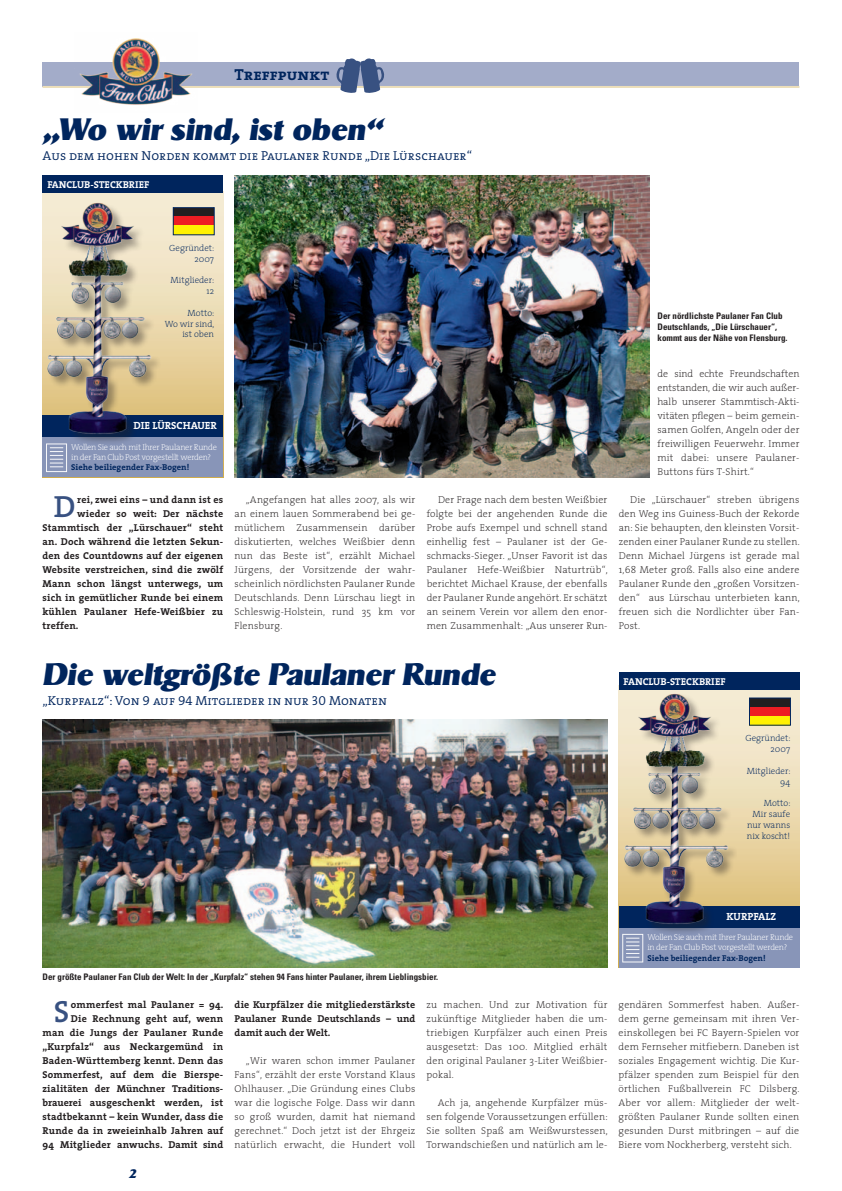
<style>
.page{position:relative;width:842px;height:1191px;background:#fff}
.page>*{position:absolute;margin:0;border:0;box-sizing:border-box;transform-origin:0 0}
.t1{font:600 30.7px "The Serif";color:#385181}
.t2{font:italic 800 30px "Sigvar";color:#00255d}
.t3{font:16px "The Serif Bold Caps";color:#00255d}
.t4{font:13px "The Serif Semi Light Caps";color:#00255d}
.t5{font:italic 800 12px "Sigvar";color:#00255d}
.t6{font:700 10.4px "The Serif";color:#fff}
.t7{font:200 10px/14px "The Serif";letter-spacing:.02em;color:#231f20;text-align:justify}
.t8{font:700 10px/14px "The Serif";letter-spacing:.02em;color:#231f20;text-align:right}
.t9{font:700 10px "The Serif";color:#fff}
.t10{font:700 condensed 9px/11px "Univers";color:#231f20}
.t11{font:200 9px/10.8px "The Serif";color:#00255d;text-align:right}
.t12{font:200 8.5px/10.2px "The Serif";letter-spacing:-.03em;color:#fff}
.t13{font:700 8.5px "The Serif";color:#00255d}
</style>
<div class="page">
<div style="left:43px;top:62px;width:756px;height:25px;background:#a3acc9"></div>
<hr style="left:43px;top:86px;width:756px;height:2px;background:#ecdeb9">
<img style="left:80px;top:38px;width:112px;height:67px">
<svg style="left:336px;top:58px;width:48px;height:35px"></svg>
<svg style="left:619px;top:690px;width:180px;height:216px;background:#ead8ae"></svg>
<div style="left:619px;top:916px;width:180px;height:51px;background:#8895b8"></div>
<div style="left:619px;top:906px;width:180px;height:21px;background:#00255d"></div>
<div style="left:622px;top:693px;width:115px;height:242px;background:#231f20;opacity:.4"></div>
<img style="left:623px;top:690px;width:117px;height:235px">
<svg style="left:622px;top:934px;width:21px;height:28px"></svg>
<div style="left:619px;top:673px;width:180px;height:17px;background:#00255d"></div>
<div style="left:750px;top:698px;width:40px;height:9px;background:#231f20"></div>
<div style="left:750px;top:707px;width:40px;height:9px;background:#ee1d23"></div>
<div style="left:750px;top:716px;width:40px;height:9px;background:#fff101"></div>
<div style="left:749px;top:698px;width:42px;height:27px;border:1px solid #00255d"></div>
<img style="left:43px;top:720px;width:564px;height:247px">
<svg style="left:43px;top:193px;width:180px;height:222px;background:#ebd9b0"></svg>
<div style="left:43px;top:426px;width:180px;height:51px;background:#8895b8"></div>
<div style="left:43px;top:415px;width:180px;height:22px;background:#00255d"></div>
<div style="left:46px;top:202px;width:115px;height:242px;background:#231f20;opacity:.4"></div>
<img style="left:47px;top:198px;width:117px;height:236px">
<svg style="left:46px;top:443px;width:21px;height:29px"></svg>
<div style="left:43px;top:176px;width:180px;height:17px;background:#00255d"></div>
<div style="left:173px;top:208px;width:41px;height:9px;background:#231f20"></div>
<div style="left:173px;top:217px;width:41px;height:9px;background:#ee1d23"></div>
<div style="left:173px;top:226px;width:41px;height:9px;background:#fff101"></div>
<div style="left:173px;top:207px;width:41px;height:28px;border:1px solid #00255d"></div>
<img style="left:235px;top:176px;width:414px;height:301px">
<h3 class="t3" style="left:235px;top:61px;width:96px">Treffpunkt</h3>
<h2 class="t2" style="left:43px;top:110px;width:342px">„Wo wir sind, ist oben“</h2>
<h3 class="t4" style="left:43px;top:144px;width:431px">Aus dem hohen Norden kommt die Paulaner Runde „Die Lürschauer“</h3>
<p class="t9" style="left:47px;top:176px;width:103px">Fanclub-Steckbrief</p>
<p class="t11" style="left:169px;top:242px;width:47px">Gegründet:<br>2007</p>
<p class="t11" style="left:171px;top:274px;width:45px">Mitglieder:<br>12</p>
<p class="t11" style="left:165px;top:307px;width:51px">Motto:<br>Wo wir sind, ist oben</p>
<p class="t6" style="left:133px;top:417px;width:85px">Die Lürschauer</p>
<p class="t12" style="left:71px;top:441px;width:147px">Wollen Sie auch mit Ihrer Paulaner Runde in der Fan Club Post vorgestellt werden?</p>
<p class="t13" style="left:71px;top:460px;width:120px">Siehe beiliegender Fax-Bogen!</p>
<h1 class="t1" style="left:54px;top:481px;width:23px">D</h1>
<p class="t8" style="left:77px;top:493px;width:148px">rei, zwei eins – und dann ist es</p>
<p class="t8" style="left:77px;top:507px;width:148px">wieder so weit: Der nächste</p>
<p class="t8" style="left:43px;top:521px;width:182px">Stammtisch der „Lürschauer“ steht</p>
<p class="t8" style="left:43px;top:535px;width:182px">an. Doch während die letzten Sekun-</p>
<p class="t8" style="left:43px;top:549px;width:182px">den des Countdowns auf der eigenen</p>
<p class="t8" style="left:43px;top:563px;width:182px">Website verstreichen, sind die zwölf</p>
<p class="t8" style="left:43px;top:577px;width:182px">Mann schon längst unterwegs, um</p>
<p class="t8" style="left:43px;top:591px;width:182px">sich in gemütlicher Runde bei einem</p>
<p class="t8" style="left:43px;top:605px;width:182px">kühlen Paulaner Hefe-Weißbier zu</p>
<p class="t8" style="left:43px;top:619px;width:38px">treffen.</p>
<p class="t7" style="left:235px;top:492px;width:182px;text-indent:11px">„Angefangen hat alles 2007, als wir an einem lauen Sommerabend bei ge&shy;mütlichem Zusammensein darüber diskutierten, welches Weißbier denn nun das Beste ist“, erzählt Michael Jürgens, der Vorsitzende der wahr&shy;scheinlich nördlichsten Paulaner Runde Deutschlands. Denn Lürschau liegt in Schleswig-Holstein, rund 35 km vor Flensburg.</p>
<p class="t7" style="left:427px;top:492px;width:183px;text-align:left;text-indent:11px">Der Frage nach dem besten Weißbier folgte bei der angehenden Runde die Probe aufs Exempel und schnell stand einhellig fest – Paulaner ist der Ge&shy;schmacks-Sieger. „Unser Favorit ist das Paulaner Hefe-Weißbier Naturtrüb“, berichtet Michael Krause, der ebenfalls der Paulaner Runde angehört. Er schätzt an seinem Verein vor allem den enor&shy;men Zusammenhalt: „Aus unserer Run-</p>
<p class="t10" style="left:658px;top:310px;width:131px">Der nördlichste Paulaner Fan Club<br>Deutschlands, „Die Lürschauer“, kommt aus der Nähe von Flensburg.</p>
<p class="t7" style="left:657px;top:366px;width:144px">de sind echte Freundschaften entstanden, die wir auch außer&shy;halb unserer Stammtisch-Akti&shy;vitäten pflegen – beim gemein&shy;samen Golfen, Angeln oder der freiwilligen Feuerwehr. Immer mit dabei: unsere Paulaner-Buttons fürs T-Shirt.“</p>
<p class="t7" style="left:619px;top:492px;width:183px;text-indent:11px">Die „Lürschauer“ streben übrigens den Weg ins Guiness-Buch der Rekorde an: Sie behaupten, den kleinsten Vorsit&shy;zenden einer Paulaner Runde zu stellen.<br>Denn Michael Jürgens ist gerade mal 1,68 Meter groß. Falls also eine andere Paulaner Runde den „großen Vorsitzen&shy;den“ aus Lürschau unterbieten kann, freuen sich die Nordlichter über Fan-Post.</p>
<h2 class="t2" style="left:43px;top:655px;width:454px">Die weltgrößte Paulaner Runde</h2>
<h3 class="t4" style="left:43px;top:689px;width:346px">„Kurpfalz“: Von 9 auf 94 Mitglieder in nur 30 Monaten</h3>
<p class="t9" style="left:623px;top:673px;width:103px">Fanclub-Steckbrief</p>
<p class="t11" style="left:745px;top:732px;width:47px">Gegründet:<br>2007</p>
<p class="t11" style="left:747px;top:765px;width:45px">Mitglieder:<br>94</p>
<p class="t11" style="left:747px;top:797px;width:45px">Motto:<br>Mir saufe nur wanns nix koscht!</p>
<p class="t10" style="left:43px;top:971px;width:397px">Der größte Paulaner Fan Club der Welt: In der „Kurpfalz“ stehen 94 Fans hinter Paulaner, ihrem Lieblingsbier.</p>
<p class="t8" style="left:235px;top:997px;width:182px;text-align:justify">die Kurpfälzer die mitgliederstärkste Paulaner Runde Deutschlands – und damit auch der Welt.</p>
<p class="t7" style="left:235px;top:1053px;width:182px;text-indent:11px">„Wir waren schon immer Paulaner Fans“, erzählt der erste Vorstand Klaus Ohlhauser. „Die Gründung eines Clubs war die logische Folge. Dass wir dann so groß wurden, damit hat niemand gerechnet.“ Doch jetzt ist der Ehrgeiz natürlich erwacht, die Hundert voll</p>
<p class="t8" style="left:43px;top:997px;width:182px">ommerfest mal Paulaner = 94.<br>Die Rechnung geht auf, wenn<br>man die Jungs der Paulaner Runde „Kurpfalz“ aus Neckargemünd in Baden-Württemberg kennt. Denn das Sommerfest, auf dem die Bierspe&shy;zialitäten der Münchner Traditions&shy;brauerei ausgeschenkt werden, ist stadtbekannt – kein Wunder, dass die Runde da in zweieinhalb Jahren auf 94 Mitglieder anwuchs. Damit sind</p>
<p class="t7" style="left:426px;top:997px;width:182px">zu machen. Und zur Motivation für zukünftige Mitglieder haben die um&shy;triebigen Kurpfälzer auch einen Preis ausgesetzt: Das 100. Mitglied erhält den original Paulaner 3-Liter Weißbier&shy;pokal.</p>
<p class="t7" style="left:426px;top:1095px;width:183px;text-indent:11px">Ach ja, angehende Kurpfälzer müs&shy;sen folgende Voraussetzungen erfüllen:<br>Sie sollten Spaß am Weißwurstessen, Torwandschießen und natürlich am le-</p>
<h1 class="t1" style="left:54px;top:985px;width:17px">S</h1>
<p class="t5" style="left:129px;top:1166px;width:10px">2</p>
<p class="t6" style="left:727px;top:907px;width:51px">Kurpfalz</p>
<p class="t12" style="left:647px;top:932px;width:147px">Wollen Sie auch mit Ihrer Paulaner Runde in der Fan Club Post vorgestellt werden?</p>
<p class="t13" style="left:647px;top:950px;width:120px">Siehe beiliegender Fax-Bogen!</p>
<p class="t7" style="left:619px;top:997px;width:183px">gendären Sommerfest haben. Außer&shy;dem gerne gemeinsam mit ihren Ver&shy;einskollegen bei FC Bayern-Spielen vor dem Fernseher mitfiebern. Daneben ist soziales Engagement wichtig. Die Kur&shy;pfälzer spenden zum Beispiel für den örtlichen Fußballverein FC Dilsberg.<br>Aber vor allem: Mitglieder der welt&shy;größten Paulaner Runde sollten einen gesunden Durst mitbringen – auf die Biere vom Nockherberg, versteht sich.</p>
</div>
